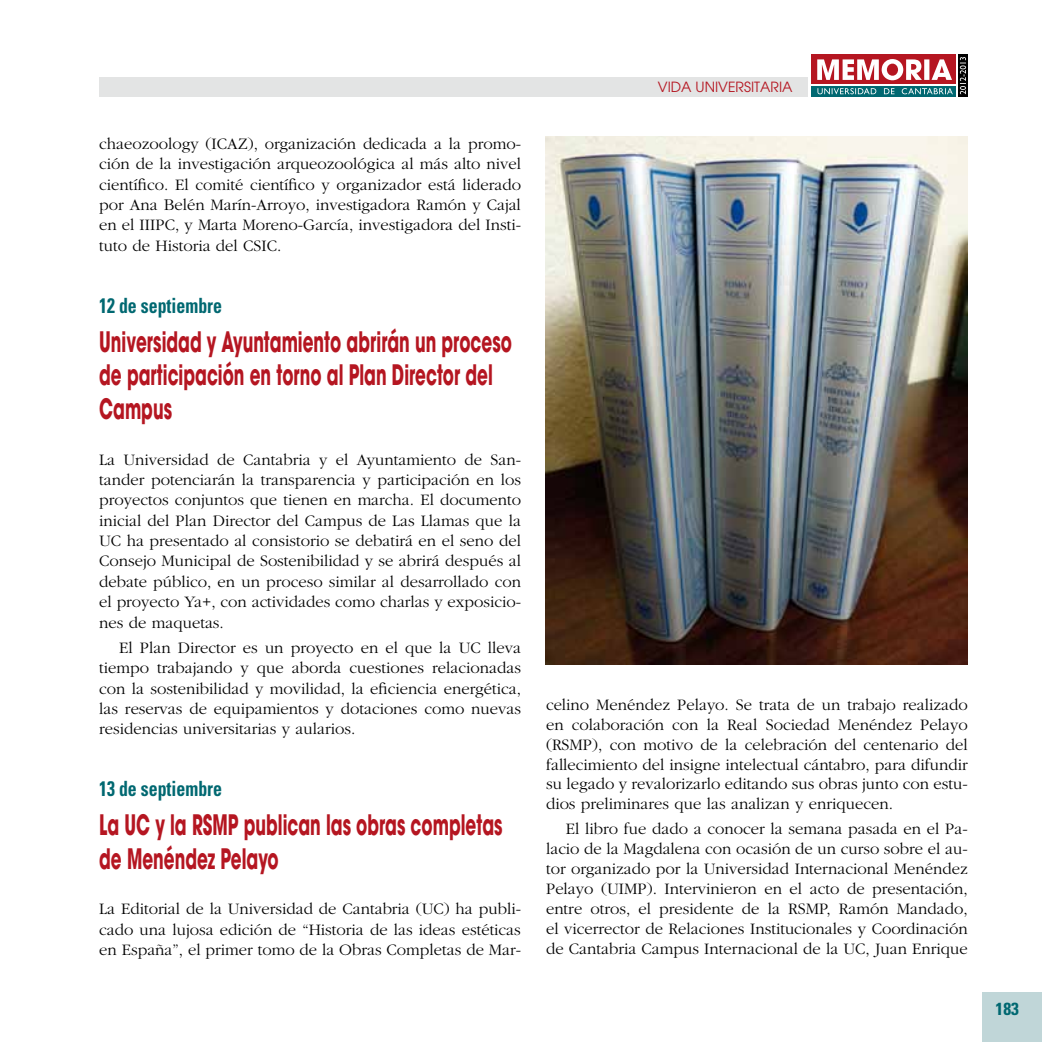
<style>
.page{position:relative;width:1042px;height:1042px;background:#fff}
.page>*{position:absolute;margin:0;border:0;box-sizing:border-box;transform-origin:0 0}
.t1{font:700 28px/33.6px "Avant Garde";color:#b51621;scale:.6 1}
.t2{font:700 condensed 21px "Univers";color:#006871;scale:.85 1}
.t3{font:700 condensed 17.5px "Univers";color:#006871}
.t4{font:300 16.62px/20.3px "Garamond";color:#000;text-align:justify}
.t5{font:14px "Avant Garde";color:#b51621}
</style>
<div class="page">
<div style="left:811px;top:86px;width:145px;height:11px;background:#006871"></div>
<div style="left:811px;top:54px;width:145px;height:30px;background:#b51621"></div>
<svg style="left:958px;top:54px;width:9px;height:43px"></svg>
<svg style="left:817px;top:88px;width:136px;height:6px"></svg>
<svg style="left:960px;top:57px;width:6px;height:37px"></svg>
<svg style="left:817px;top:59px;width:135px;height:21px"></svg>
<div style="left:982px;top:992px;width:60px;height:50px;background:#c0d6d8"></div>
<div style="left:99px;top:77px;width:708px;height:20px;background:#e3e4e4"></div>
<img style="left:545px;top:136px;width:423px;height:529px">
<p class="t4" style="left:99px;top:134px;width:423px">chaeozoology (ICAZ), organización dedicada a la promo&shy;ción de la investigación arqueozoológica al más alto nivel científico. El comité científico y organizador está liderado por Ana Belén Marín-Arroyo, investigadora Ramón y Cajal en el IIIPC, y Marta Moreno-García, investigadora del Insti&shy;tuto de Historia del CSIC.</p>
<p class="t2" style="left:99px;top:292px;width:146px">12 de septiembre</p>
<h1 class="t1" style="left:99px;top:324px;width:689px">Universidad y Ayuntamiento abrirán un proceso de participación en torno al Plan Director del<br>Campus</h1>
<p class="t4" style="left:99px;top:449px;width:423px">La Universidad de Cantabria y el Ayuntamiento de San&shy;tander potenciarán la transparencia y participación en los proyectos conjuntos que tienen en marcha. El documento inicial del Plan Director del Campus de Las Llamas que la UC ha presentado al consistorio se debatirá en el seno del Consejo Municipal de Sostenibilidad y se abrirá después al debate público, en un proceso similar al desarrollado con el proyecto Ya+, con actividades como charlas y exposicio&shy;nes de maquetas.</p>
<p class="t4" style="left:99px;top:637px;width:423px;text-indent:20px">El Plan Director es un proyecto en el que la UC lleva tiempo trabajando y que aborda cuestiones relacionadas con la sostenibilidad y movilidad, la eficiencia energética, las reservas de equipamientos y dotaciones como nuevas residencias universitarias y aularios.</p>
<p class="t2" style="left:99px;top:776px;width:146px">13 de septiembre</p>
<h1 class="t1" style="left:99px;top:808px;width:674px">La UC y la RSMP publican las obras completas de Menéndez Pelayo</h1>
<p class="t4" style="left:99px;top:899px;width:423px">La Editorial de la Universidad de Cantabria (UC) ha publi&shy;cado una lujosa edición de “Historia de las ideas estéticas en España”, el primer tomo de la Obras Completas de Mar-</p>
<p class="t5" style="left:658px;top:79px;width:136px">VIDA UNIVERSITARIA</p>
<p class="t4" style="left:546px;top:694px;width:423px">celino Menéndez Pelayo. Se trata de un trabajo realizado en colaboración con la Real Sociedad Menéndez Pelayo (RSMP), con motivo de la celebración del centenario del fallecimiento del insigne intelectual cántabro, para difundir su legado y revalorizarlo editando sus obras junto con estu&shy;dios preliminares que las analizan y enriquecen.</p>
<p class="t4" style="left:546px;top:819px;width:423px;text-indent:20px">El libro fue dado a conocer la semana pasada en el Pa&shy;lacio de la Magdalena con ocasión de un curso sobre el au&shy;tor organizado por la Universidad Internacional Menéndez Pelayo (UIMP). Intervinieron en el acto de presentación, entre otros, el presidente de la RSMP, Ramón Mandado, el vicerrector de Relaciones Institucionales y Coordinación de Cantabria Campus Internacional de la UC, Juan Enrique</p>
<p class="t3" style="left:995px;top:998px;width:25px">183</p>
</div>
